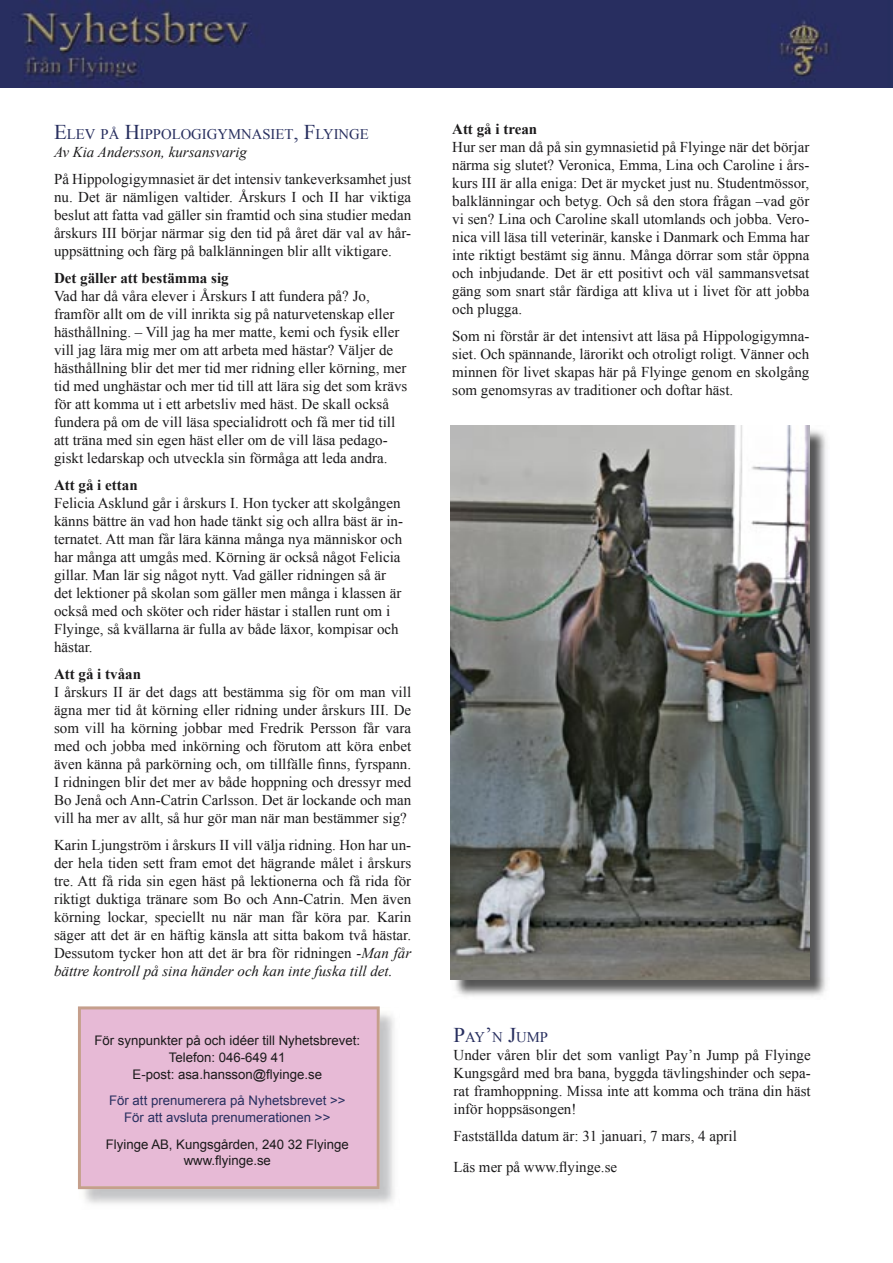
<style>
.page{position:relative;width:893px;height:1263px;background:#fff}
.page>*{position:absolute;margin:0;border:0;box-sizing:border-box;transform-origin:0 0}
.t1{font:15px/18px "Times New Roman";color:#1b1a1b;text-align:justify}
.t2{font:700 15px "Times New Roman";color:#1b1a1b}
.t3{font:italic 15px "Times New Roman";color:#1b1a1b}
.t4{font:14.7px "Times New Roman";color:#282f5f}
.t5{font:13.2px/16.8px "Arial";color:#1b1a1b;text-align:center}
.t6{font:13.2px/16.8px "Arial";color:#282f5f;text-align:center}
.s1{font-size:21px}
.s2{font-style:italic}
</style>
<div class="page">
<img style="left:79px;top:1013px;width:315px;height:191px">
<div style="left:78px;top:1006px;width:302px;height:183px;background:#e7bad6"></div>
<img style="left:0;top:0;width:893px;height:87px">
<img style="left:451px;top:426px;width:375px;height:571px">
<img style="left:451px;top:425px;width:358px;height:554px">
<p class="t4" style="left:54px;top:124px;width:316px"><span class="s1">E</span>LEV PÅ <span class="s1">H</span>IPPOLOGIGYMNASIET<span class="s1">, F</span>LYINGE</p>
<p class="t3" style="left:54px;top:142px;width:195px">Av Kia Andersson, kursansvarig</p>
<p class="t1" style="left:54px;top:170px;width:359px">På Hippologigymnasiet är det intensiv tankeverksamhet just nu. Det är nämligen valtider. Årskurs I och II har viktiga beslut att fatta vad gäller sin framtid och sina studier medan årskurs III börjar närmar sig den tid på året där val av hår&shy;uppsättning och färg på balklänningen blir allt viktigare.</p>
<p class="t2" style="left:54px;top:268px;width:176px">Det gäller att bestämma sig</p>
<p class="t1" style="left:54px;top:287px;width:355px;text-align:left">Vad har då våra elever i Årskurs I att fundera på? Jo, framför allt om de vill inrikta sig på naturvetenskap eller hästhållning. – Vill jag ha mer matte, kemi och fysik eller vill jag lära mig mer om att arbeta med hästar? Väljer de hästhållning blir det mer tid mer ridning eller körning, mer tid med unghästar och mer tid till att lära sig det som krävs för att komma ut i ett arbetsliv med häst. De skall också fundera på om de vill läsa specialidrott och få mer tid till att träna med sin egen häst eller om de vill läsa pedago&shy;giskt ledarskap och utveckla sin förmåga att leda andra.</p>
<p class="t2" style="left:54px;top:475px;width:85px">Att gå i ettan</p>
<p class="t1" style="left:54px;top:494px;width:351px;text-align:left">Felicia Asklund går i årskurs I. Hon tycker att skolgången känns bättre än vad hon hade tänkt sig och allra bäst är in&shy;ternatet. Att man får lära känna många nya människor och har många att umgås med. Körning är också något Felicia gillar. Man lär sig något nytt. Vad gäller ridningen så är det lektioner på skolan som gäller men många i klassen är också med och sköter och rider hästar i stallen runt om i Flyinge, så kvällarna är fulla av både läxor, kompisar och hästar.</p>
<p class="t2" style="left:54px;top:664px;width:89px">Att gå i tvåan</p>
<p class="t1" style="left:54px;top:683px;width:359px">I årskurs II är det dags att bestämma sig för om man vill ägna mer tid åt körning eller ridning under årskurs III. De som vill ha körning jobbar med Fredrik Persson får vara med och jobba med inkörning och förutom att köra enbet även känna på parkörning och, om tillfälle finns, fyrspann.<br>I ridningen blir det mer av både hoppning och dressyr med Bo Jenå och Ann-Catrin Carlsson. Det är lockande och man vill ha mer av allt, så hur gör man när man bestämmer sig?</p>
<p class="t1" style="left:54px;top:836px;width:359px">Karin Ljungström i årskurs II vill välja ridning. Hon har un&shy;der hela tiden sett fram emot det hägrande målet i årskurs tre. Att få rida sin egen häst på lektionerna och få rida för riktigt duktiga tränare som Bo och Ann-Catrin. Men även körning lockar, speciellt nu när man får köra par. Karin säger att det är en häftig känsla att sitta bakom två hästar.<br>Dessutom tycker hon att det är bra för ridningen <span class="s2">-Man får bättre kontroll på sina händer och kan inte fuska till det.</span></p>
<p class="t5" style="left:95px;top:1032px;width:267px">För synpunkter på och idéer till Nyhetsbrevet:<br>Telefon: 046-649 41<br>E-post: asa.hansson@flyinge.se</p>
<p class="t6" style="left:109px;top:1092px;width:238px">För att prenumerera på Nyhetsbrevet &gt;&gt;<br>För att avsluta prenumerationen &gt;&gt;</p>
<p class="t5" style="left:106px;top:1135px;width:244px">Flyinge AB, Kungsgården, 240 32 Flyinge www.flyinge.se</p>
<p class="t2" style="left:452px;top:118px;width:87px">Att gå i trean</p>
<p class="t1" style="left:452px;top:137px;width:359px">Hur ser man då på sin gymnasietid på Flyinge när det börjar närma sig slutet? Veronica, Emma, Lina och Caroline i års&shy;kurs III är alla eniga: Det är mycket just nu. Studentmössor, balklänningar och betyg. Och så den stora frågan –vad gör vi sen? Lina och Caroline skall utomlands och jobba. Vero&shy;nica vill läsa till veterinär, kanske i Danmark och Emma har inte riktigt bestämt sig ännu. Många dörrar som står öppna och inbjudande. Det är ett positivt och väl sammansvetsat gäng som snart står färdiga att kliva ut i livet för att jobba och plugga.</p>
<p class="t1" style="left:452px;top:326px;width:359px">Som ni förstår är det intensivt att läsa på Hippologigymna&shy;siet. Och spännande, lärorikt och otroligt roligt. Vänner och minnen för livet skapas här på Flyinge genom en skolgång som genomsyras av traditioner och doftar häst.</p>
<p class="t4" style="left:454px;top:1027px;width:96px"><span class="s1">P</span>AY<span class="s1">’</span>N <span class="s1">J</span>UMP</p>
<p class="t1" style="left:454px;top:1046px;width:359px">Under våren blir det som vanligt Pay’n Jump på Flyinge Kungsgård med bra bana, byggda tävlingshinder och sepa&shy;rat framhoppning. Missa inte att komma och träna din häst inför hoppsäsongen!</p>
<p class="t1" style="left:454px;top:1121px;width:285px;line-height:30.6px">Fastställda datum är: 31 januari, 7 mars, 4 april<br>Läs mer på www.flyinge.se</p>
</div>
